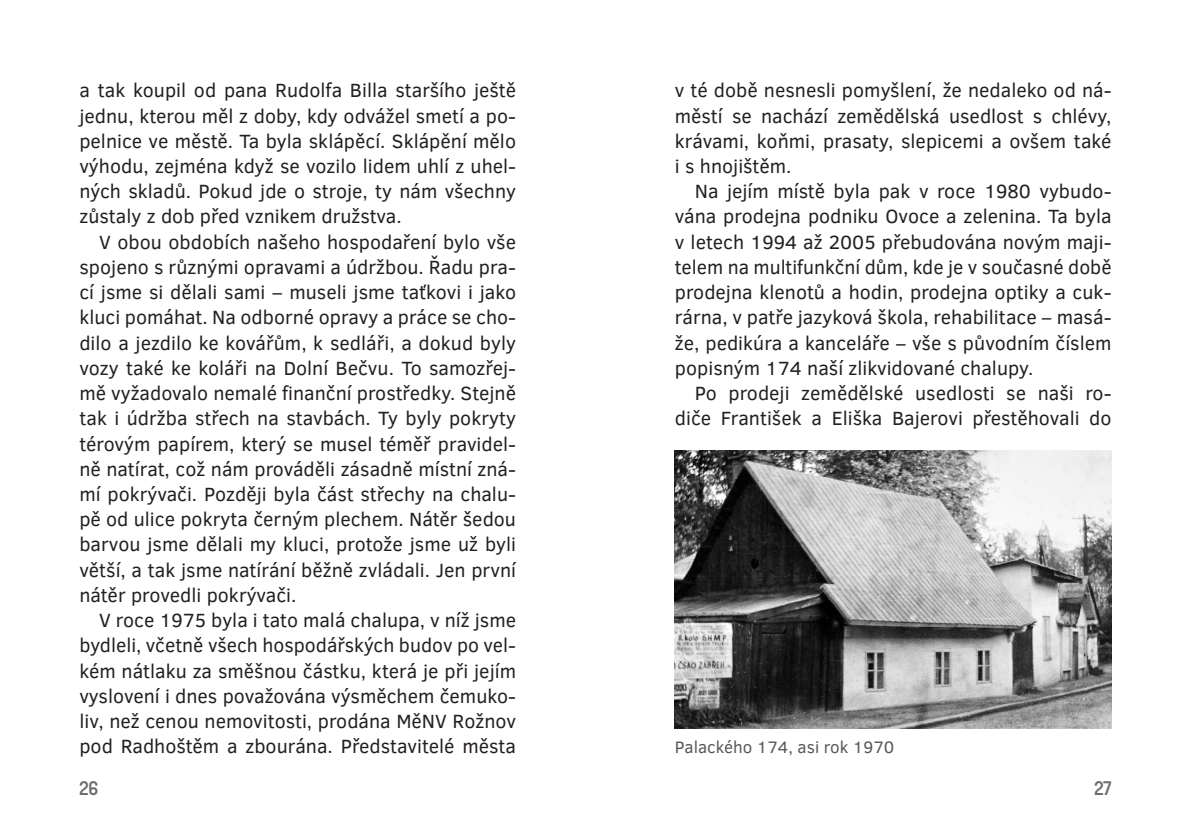
<style>
.page{position:relative;width:1191px;height:840px;background:#fff}
.page>*{position:absolute;margin:0;border:0;box-sizing:border-box;transform-origin:0 0}
.Text-deleni-Lepsi-me{font:19.6px/25.2px "Clear Sans";color:#231f20;text-align:justify}
.t1{font:600 19.6px "Ladislav";color:#6c6d70}
.Popiska_fota{font:17px "Clear Sans";color:#57585a}
</style>
<div class="page">
<img style="left:675px;top:450px;width:436px;height:277px">
<p class="Text-deleni-Lepsi-me" style="left:79px;top:78px;width:438px">a tak koupil od pana Rudolfa Billa staršího ještě jednu, kterou měl z doby, kdy odvážel smetí a po&shy;pelnice ve městě. Ta byla sklápěcí. Sklápění mělo výhodu, zejména když se vozilo lidem uhlí z uhel&shy;ných skladů. Pokud jde o stroje, ty nám všechny zůstaly z dob před vznikem družstva.</p>
<p class="Text-deleni-Lepsi-me" style="left:79px;top:229px;width:438px;text-indent:20px">V obou obdobích našeho hospodaření bylo vše spojeno s různými opravami a údržbou. Řadu pra&shy;cí jsme si dělali sami – museli jsme taťkovi i jako kluci pomáhat. Na odborné opravy a práce se cho&shy;dilo a jezdilo ke kovářům, k sedláři, a dokud byly vozy také ke koláři na Dolní Bečvu. To samozřej&shy;mě vyžadovalo nemalé finanční prostředky. Stejně tak i údržba střech na stavbách. Ty byly pokryty térovým papírem, který se musel téměř pravidel&shy;ně natírat, což nám prováděli zásadně místní zná&shy;mí pokrývači. Později byla část střechy na chalu&shy;pě od ulice pokryta černým plechem. Nátěr šedou barvou jsme dělali my kluci, protože jsme už byli větší, a tak jsme natírání běžně zvládali. Jen první nátěr provedli pokrývači.</p>
<p class="Text-deleni-Lepsi-me" style="left:79px;top:607px;width:438px;text-indent:20px">V roce 1975 byla i tato malá chalupa, v níž jsme bydleli, včetně všech hospodářských budov po vel&shy;kém nátlaku za směšnou částku, která je při jejím vyslovení i dnes považována výsměchem čemuko&shy;liv, než cenou nemovitosti, prodána MěNV Rožnov pod Radhoštěm a zbourána. Představitelé města</p>
<p class="Text-deleni-Lepsi-me" style="left:675px;top:78px;width:438px">v té době nesnesli pomyšlení, že nedaleko od ná&shy;městí se nachází zemědělská usedlost s chlévy, krávami, koňmi, prasaty, slepicemi a ovšem také i s hnojištěm.</p>
<p class="Text-deleni-Lepsi-me" style="left:675px;top:179px;width:438px;text-indent:20px">Na jejím místě byla pak v roce 1980 vybudo&shy;vána prodejna podniku Ovoce a zelenina. Ta byla v letech 1994 až 2005 přebudována novým maji&shy;telem na multifunkční dům, kde je v současné době prodejna klenotů a hodin, prodejna optiky a cuk&shy;rárna, v patře jazyková škola, rehabilitace – masá&shy;že, pedikúra a kanceláře – vše s původním číslem popisným 174 naší zlikvidované chalupy.</p>
<p class="Text-deleni-Lepsi-me" style="left:675px;top:380px;width:438px;text-align:right">Po prodeji zemědělské usedlosti se naši ro&shy;diče František a Eliška Bajerovi přestěhovali do</p>
<p class="Popiska_fota" style="left:675px;top:735px;width:221px">Palackého 174, asi rok 1970</p>
<p class="t1" style="left:79px;top:775px;width:21px">26</p>
<p class="t1" style="left:1094px;top:775px;width:19px">27</p>
</div>
